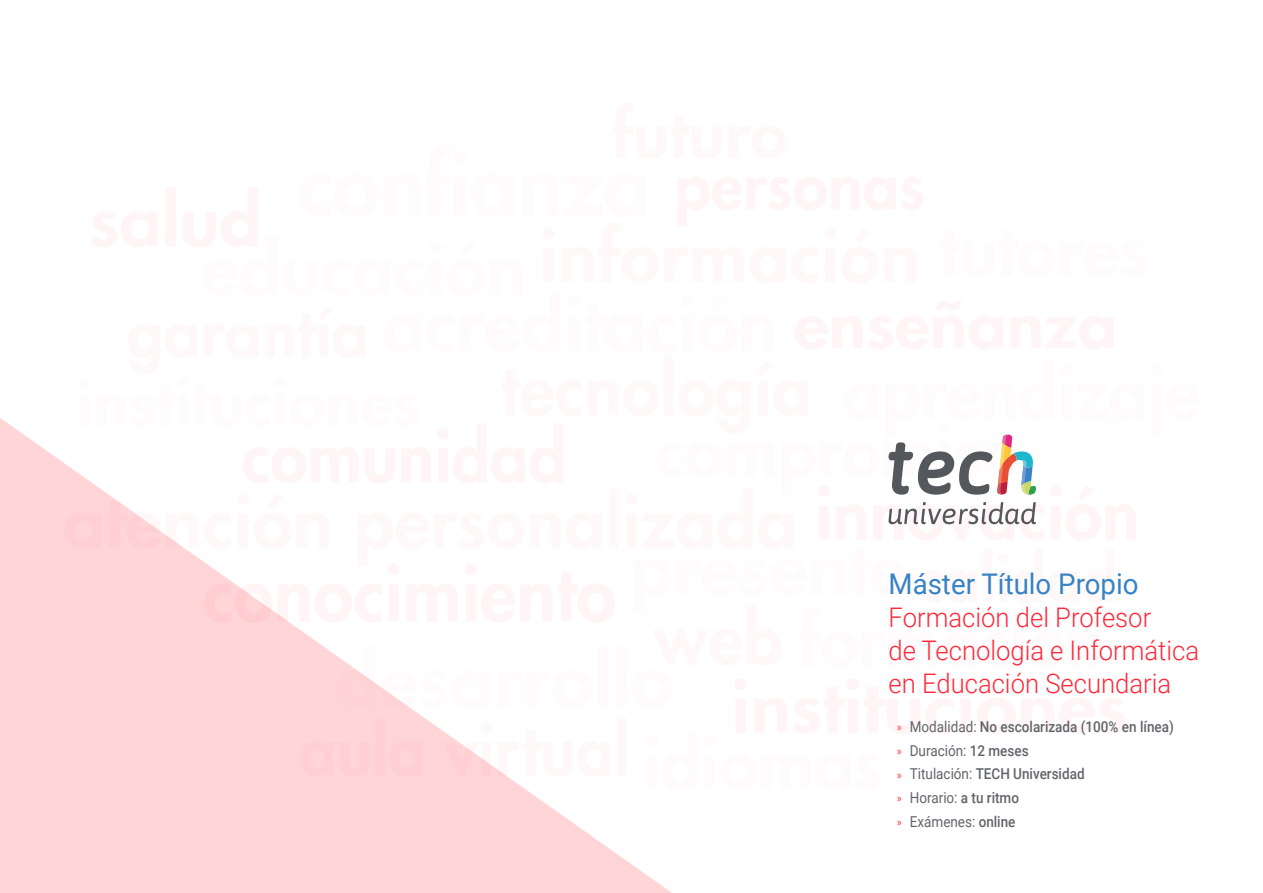
<style>
.page{position:relative;width:1263px;height:893px;background:#fff}
.page>*{position:absolute;margin:0;border:0;box-sizing:border-box;transform-origin:0 0}
.t1{font:28.5px "Roboto";color:#3783c5}
.t2{font:300 27px/33px "Roboto";color:#ff293a;scale:.95 1}
.t3{font:500 15px/23.7px "Roboto";color:#61646a;scale:.9 1}
.s1{font-family:"Myriad Pro";font-weight:400;font-size:12px;color:#ff293a}
.s2{font-weight:400}
</style>
<div class="page">
<svg style="left:0;top:418px;width:672px;height:475px;fill:#ffd5d8"></svg>
<svg style="left:64px;top:418px;width:972px;height:372px"></svg>
<h1 class="t1" style="left:888px;top:564px;width:251px">Máster Título Propio</h1>
<h2 class="t2" style="left:888px;top:600px;width:329px">Formación del Profesor<br>de Tecnología e Informática en Educación Secundaria</h2>
<p class="t3" style="left:897px;top:714px;width:309px"><span class="s1">»</span> <span class="s2">Modalidad:</span> No escolarizada (100% en línea) <span class="s1">»</span> <span class="s2">Duración:</span> 12 meses<br><span class="s1">»</span> <span class="s2">Titulación:</span> TECH Universidad<br><span class="s1">»</span> <span class="s2">Horario:</span> a tu ritmo<br><span class="s1">»</span> <span class="s2">Exámenes:</span> online</p>
</div>
